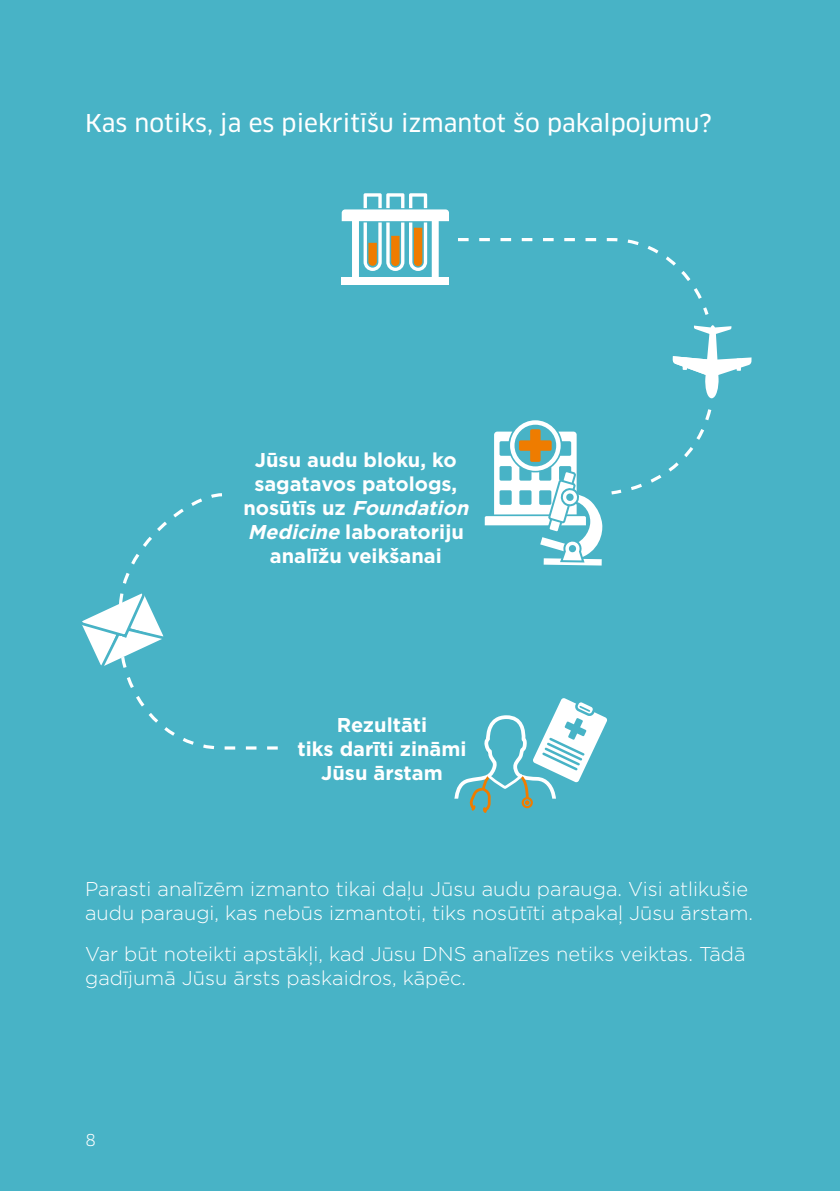
<style>
.page{position:relative;width:840px;height:1191px;background:#fff}
.page>*{position:absolute;margin:0;border:0;box-sizing:border-box;transform-origin:0 0}
.t1{font:500 24px "Clan OT";color:#fff}
.t2{font:300 20px/24px "Gotham";color:#fff}
.t3{font:700 20px/24px "Gotham";color:#fff;text-align:center}
.t4{font:16px "Clan OT";color:#fff}
.s1{font-style:italic}
</style>
<div class="page">
<div style="left:0;top:0;width:839px;height:1191px;background:#48b3c6"></div>
<svg style="left:672px;top:325px;width:79px;height:73px"></svg>
<svg style="left:82px;top:605px;width:35px;height:61px"></svg>
<svg style="left:117px;top:493px;width:161px;height:257px"></svg>
<svg style="left:484px;top:409px;width:228px;height:156px"></svg>
<svg style="left:341px;top:193px;width:368px;height:122px"></svg>
<svg style="left:454px;top:698px;width:153px;height:115px"></svg>
<p class="t1" style="left:85px;top:109px;width:628px">Kas notiks, ja es piekritīšu izmantot šo pakalpojumu?</p>
<p class="t3" style="left:243px;top:447px;width:232px">Jūsu audu bloku, ko sagatavos patologs,<br>n o s ū tīs u z <span class="s1">Foundation<br>Medicine</span> laboratoriju analīžu veikšanai</p>
<p class="t3" style="left:297px;top:713px;width:170px">Rezultāti<br>tiks darīti zināmi<br>Jūsu ārstam</p>
<p class="t2" style="left:85px;top:876px;width:665px">Parasti analīzēm izmanto tikai daļu Jūsu audu parauga. Visi atlikušie audu paraugi, kas nebūs izmantoti, tiks nosūtīti atpakaļ Jūsu ārstam.</p>
<p class="t2" style="left:85px;top:941px;width:661px">Var būt noteikti apstākļi, kad Jūsu DNS analīzes netiks veiktas. Tādā gadījumā Jūsu ārsts paskaidros, kāpēc.</p>
<p class="t4" style="left:85px;top:1130px;width:12px">8</p>
</div>
